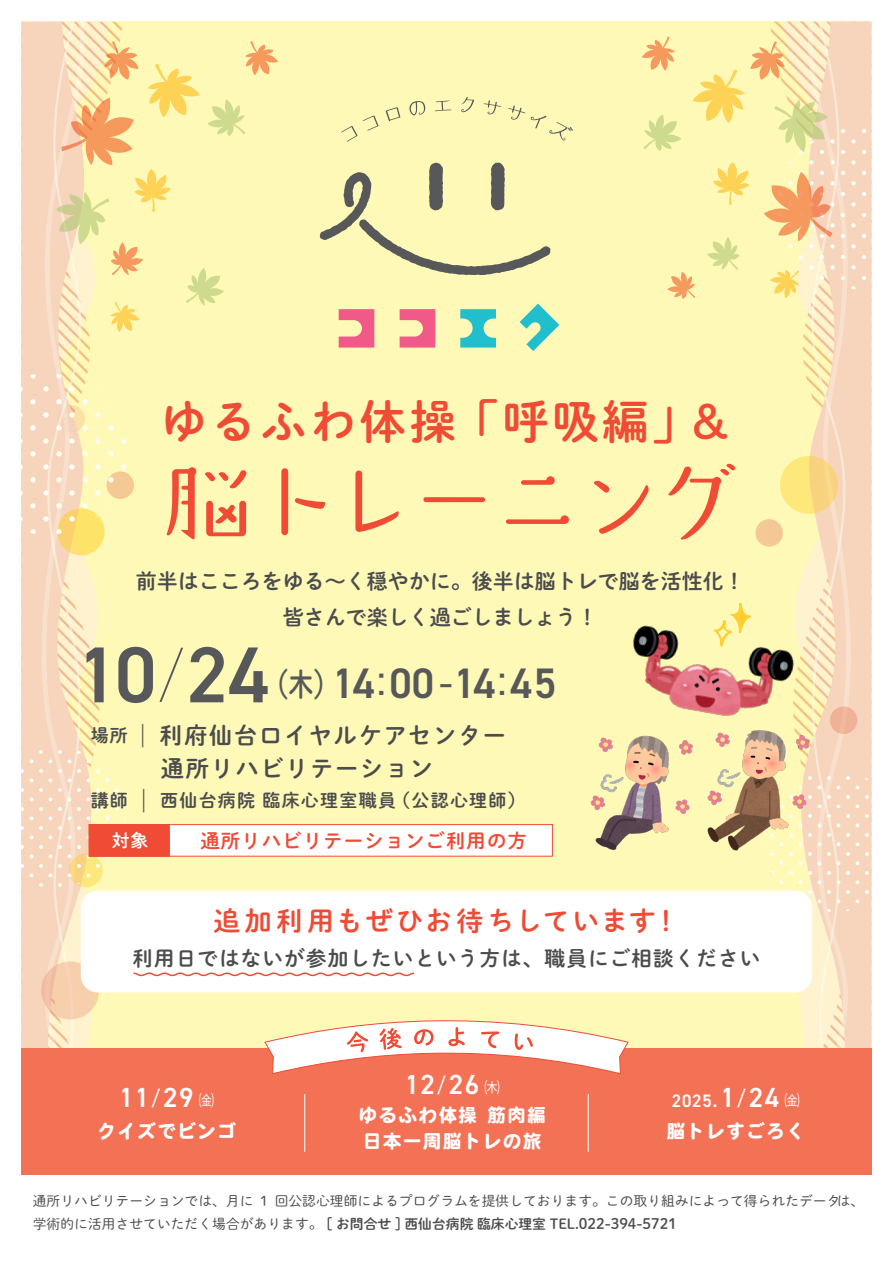
<style>
.page{position:relative;width:893px;height:1263px;background:#fff}
.page>*{position:absolute;margin:0;border:0;box-sizing:border-box;transform-origin:0 0}
.t1{font:85.5px "AB mayuminwalk";letter-spacing:-.04em;color:#ef4b35}
.t2{font:600 79.5px "DIN2014";color:#57585a}
.t3{font:60.9px "AB kikori";color:#f05988}
.t4{font:46.5px "DNP Shuei M Go Std B";letter-spacing:.07em;color:#ef4b35}
.t5{font:600 42.75px "DIN2014";letter-spacing:-.02em;color:#57585a}
.t6{font:31.35px "DNP Shuei M Go Std B";color:#57585a;scale:.8 1}
.t7{font:600 27.75px "DIN2014";letter-spacing:.05em;color:#fff}
.t8{font:27px "DNP Shuei M Go Std B";letter-spacing:.1em;color:#ef4b35}
.t9{font:23.25px/32.5px "DNP Shuei M Go Std B";letter-spacing:.07em;color:#4b4c4d}
.t10{font:21px/36px "DNP Shuei M Go Std B";color:#4b4c4d;text-align:center}
.t11{font:20.7px "DNP Shuei M Go Std B";letter-spacing:.05em;color:#4b4c4d}
.t12{font:19.5px "DNP Shuei M Go Std B";letter-spacing:.05em;color:#ef4b35}
.t13{font:18.3px/25.5px "Heisei Maru Go Std W8";letter-spacing:.095em;color:#fff}
.t14{font:18px "DNP Shuei M Go Std B";letter-spacing:.07em;color:#4b4c4d}
.t15{font:600 18px "DIN2014";color:#fff}
.t16{font:17.7px "DNP Shuei M Go Std B";color:#fff}
.t17{font:13.8px/23px "DNP Shuei M Go Std L";color:#4b4c4d}
.s1{color:#21bece}
.s2{font-family:"Yu Gothic";font-weight:300;font-size:59.25px}
.s3{font-weight:400}
.s4{font-size:18px}
.s5{font-family:"Koz Go Pro";font-weight:200;font-size:30px}
.s6{font-weight:400;font-size:20.1px}
.s7{font-family:"Koz Go Pr 6 N";font-weight:400;font-size:15.3px}
.s8{font-size:27.75px}
.s9{font-family:"DNP Shuei M Go Std B"}
.s10{font-family:"DNP Shuei M Go Std B";font-size:14.55px}
</style>
<div class="page">
<div style="left:21px;top:21px;width:851px;height:1221px;background:#fff9b8"></div>
<div style="left:857px;top:22px;width:14px;height:1026px;background:#f7d4bc"></div>
<svg style="left:767px;top:21px;width:41px;height:1027px"></svg>
<svg style="left:808px;top:21px;width:49px;height:1027px;background:#f9dfc0"></svg>
<div style="left:830px;top:706px;width:27px;height:28px;background:#f0b297;border-radius:50%"></div>
<div style="left:107px;top:471px;width:27px;height:28px;background:#f5c995;border-radius:50%"></div>
<div style="left:755px;top:519px;width:28px;height:28px;background:#f5c995;border-radius:50%"></div>
<div style="left:780px;top:456px;width:58px;height:58px;background:linear-gradient(to right,#ffee7b,#f8cf82);border-radius:50%"></div>
<svg style="left:764px;top:770px;width:108px;height:142px"></svg>
<svg style="left:21px;top:22px;width:14px;height:1026px;background:#f7d4bb"></svg>
<svg style="left:85px;top:21px;width:41px;height:1027px"></svg>
<svg style="left:35px;top:21px;width:50px;height:1027px;background:#f8dcbf"></svg>
<svg style="left:41px;top:961px;width:58px;height:58px;background:#f5cdab"></svg>
<svg style="left:21px;top:746px;width:105px;height:142px"></svg>
<div style="left:58px;top:508px;width:47px;height:47px;background:linear-gradient(to right,#fad26e,#ffea69);border-radius:50%"></div>
<svg style="left:21px;top:373px;width:106px;height:162px"></svg>
<svg style="left:56px;top:41px;width:222px;height:291px"></svg>
<svg style="left:642px;top:37px;width:230px;height:262px"></svg>
<div style="left:0;top:1150px;width:893px;height:113px;background:#fff"></div>
<div style="left:21px;top:1048px;width:851px;height:127px;background:#f37255"></div>
<hr style="left:304px;top:1094px;width:1px;height:58px;background:#fff">
<hr style="left:588px;top:1094px;width:1px;height:58px;background:#fff">
<div style="left:81px;top:891px;width:731px;height:101px;background:#fff;border-radius:17px"></div>
<svg style="left:264px;top:1020px;width:365px;height:54px"></svg>
<svg style="left:133px;top:972px;width:282px;height:5px"></svg>
<svg style="left:341px;top:115px;width:38px;height:27px"></svg>
<svg style="left:386px;top:107px;width:14px;height:14px"></svg>
<svg style="left:409px;top:101px;width:16px;height:15px"></svg>
<svg style="left:434px;top:100px;width:18px;height:11px"></svg>
<svg style="left:461px;top:97px;width:13px;height:15px"></svg>
<svg style="left:483px;top:100px;width:18px;height:15px"></svg>
<svg style="left:508px;top:105px;width:65px;height:36px"></svg>
<svg style="left:320px;top:163px;width:231px;height:112px"></svg>
<img style="left:633px;top:599px;width:171px;height:129px">
<img style="left:707px;top:728px;width:109px;height:124px">
<img style="left:590px;top:735px;width:103px;height:116px">
<svg style="left:713px;top:602px;width:39px;height:45px"></svg>
<div style="left:89px;top:824px;width:464px;height:32px;background:#fff;border:1px solid #ef4b35"></div>
<div style="left:89px;top:824px;width:81px;height:32px;background:#ef4b35"></div>
<h3 class="t3" style="left:324px;top:296px;width:245px">ココ<span class="s1">エク</span></h3>
<h3 class="t4" style="left:161px;top:387px;width:573px">ゆるふわ体操「呼吸編」＆</h3>
<h1 class="t1" style="left:164px;top:457px;width:578px">脳トレーニング</h1>
<h3 class="t10" style="left:136px;top:562px;width:610px">前半はこころをゆる～く穏やかに。後半は脳トレで脳を活性化！皆さんで楽しく過ごしましょう！</h3>
<h2 class="t2" style="left:77px;top:622px;width:195px">10<span class="s2">/</span>24</h2>
<h3 class="t5" style="left:332px;top:655px;width:226px">14<span class="s3">:</span>00<span class="s3">-</span>14<span class="s3">:</span>45</h3>
<h3 class="t9" style="left:91px;top:718px;width:417px"><span class="s4">場所</span><span class="s5">Ι</span>利府仙台ロイヤルケアセンター　　 通所リハビリテーション</h3>
<h3 class="t14" style="left:91px;top:787px;width:436px">講師<span class="s5">Ι</span>西仙台病院 臨床心理室職員（公認心理師）</h3>
<p class="t16" style="left:112px;top:827px;width:38px">対象</p>
<h3 class="t12" style="left:200px;top:826px;width:328px">通所リハビリテーションご利用の方</h3>
<h3 class="t6" style="left:263px;top:661px;width:95px">（木）</h3>
<h3 class="t8" style="left:213px;top:901px;width:468px">追加利用もぜひお待ちしています！</h3>
<h3 class="t11" style="left:132px;top:943px;width:630px">利用日ではないが参加したいという方は、職員にご相談ください</h3>
<h3 class="t7" style="left:119px;top:1079px;width:96px">11<span class="s6">/</span>29 <span class="s7">㈮</span></h3>
<h3 class="t13" style="left:98px;top:1119px;width:140px">クイズでビンゴ</h3>
<h3 class="t7" style="left:405px;top:1066px;width:96px">12<span class="s6">/</span>26 <span class="s7">㈭</span></h3>
<h3 class="t13" style="left:359px;top:1103px;width:188px">ゆるふわ体操 筋肉編日本一周脳トレの旅</h3>
<h3 class="t15" style="left:672px;top:1089px;width:129px">2025.<span class="s8">1</span><span class="s6">/</span><span class="s8">24</span> <span class="s7">㈮</span></h3>
<h3 class="t13" style="left:667px;top:1119px;width:140px">脳トレすごろく</h3>
<p class="t17" style="left:33px;top:1189px;width:833px">通所リハビリテーションでは、月に 1 回公認心理師によるプログラムを提供しております。この取り組みによって得られたデータは、学術的に活用させていただく場合があります。 <span class="s9">[ お問合せ ] 西仙台病院 臨床心理室 TEL.</span><span class="s10">022-394-5721</span></p>
</div>
